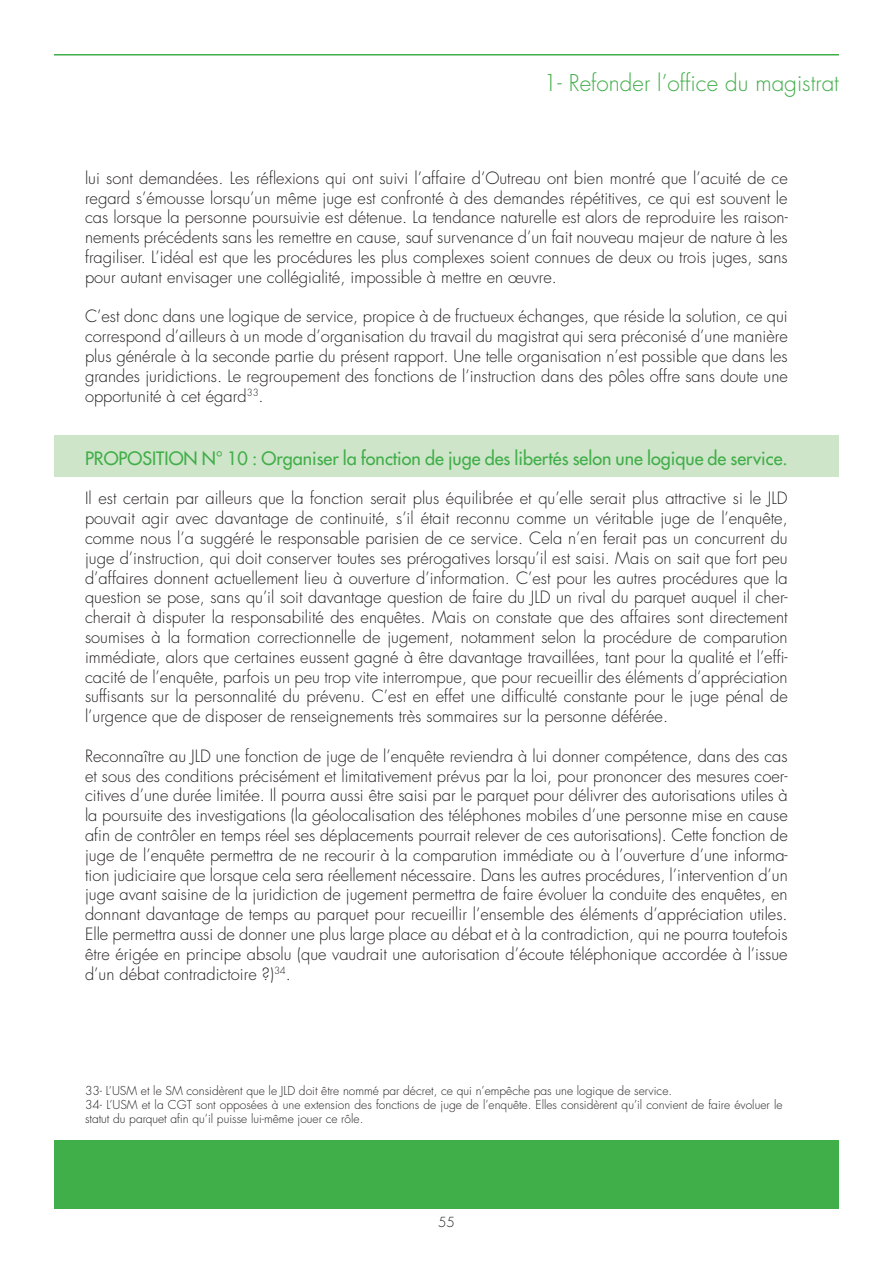
<style>
.page{position:relative;width:893px;height:1263px;background:#fff}
.page>*{position:absolute;margin:0;border:0;box-sizing:border-box;transform-origin:0 0}
.t1{font:300 22.5px "Futura";color:#40ae49}
.t2{font:18px "Futura";color:#40ae49}
.t3{font:300 16.5px/19.8px "Futura";color:#231f20;text-align:justify}
.t4{font:300 13.5px "Futura";color:#231f20}
.t5{font:300 12px/14.4px "Futura";color:#231f20}
</style>
<div class="page">
<hr style="left:54px;top:54px;width:785px;height:2px;background:#40ae49">
<div style="left:54px;top:1140px;width:785px;height:69px;background:#40ae49"></div>
<div style="left:54px;top:435px;width:785px;height:41px;background:#cfe5c9"></div>
<h1 class="t1" style="left:544px;top:68px;width:297px">1- Refonder l’office du magistrat</h1>
<p class="t3" style="left:85px;top:168px;width:704px">lui sont demandées. Les réflexions qui ont suivi l’affaire d’Outreau ont bien montré que l’acuité de ce regard s’émousse lorsqu’un même juge est confronté à des demandes répétitives, ce qui est souvent le cas lorsque la personne poursuivie est détenue. La tendance naturelle est alors de reproduire les raison&shy;nements précédents sans les remettre en cause, sauf survenance d’un fait nouveau majeur de nature à les fragiliser. L’idéal est que les procédures les plus complexes soient connues de deux ou trois juges, sans pour autant envisager une collégialité, impossible à mettre en œuvre.</p>
<p class="t3" style="left:85px;top:307px;width:704px">C’est donc dans une logique de service, propice à de fructueux échanges, que réside la solution, ce qui correspond d’ailleurs à un mode d’organisation du travail du magistrat qui sera préconisé d’une manière plus générale à la seconde partie du présent rapport. Une telle organisation n’est possible que dans les grandes juridictions. Le regroupement des fonctions de l’instruction dans des pôles offre sans doute une opportunité à cet égard<sup>33</sup>.</p>
<p class="t2" style="left:85px;top:446px;width:704px">PROPOSITION N° 10 : Organiser la fonction de juge des libertés selon une logique de service.</p>
<p class="t3" style="left:85px;top:489px;width:704px">Il est certain par ailleurs que la fonction serait plus équilibrée et qu’elle serait plus attractive si le JLD pouvait agir avec davantage de continuité, s’il était reconnu comme un véritable juge de l’enquête, comme nous l’a suggéré le responsable parisien de ce service. Cela n’en ferait pas un concurrent du juge d’instruction, qui doit conserver toutes ses prérogatives lorsqu’il est saisi. Mais on sait que fort peu d’affaires donnent actuellement lieu à ouverture d’information. C’est pour les autres procédures que la question se pose, sans qu’il soit davantage question de faire du JLD un rival du parquet auquel il cher&shy;cherait à disputer la responsabilité des enquêtes. Mais on constate que des affaires sont directement soumises à la formation correctionnelle de jugement, notamment selon la procédure de comparution immédiate, alors que certaines eussent gagné à être davantage travaillées, tant pour la qualité et l’effi&shy;cacité de l’enquête, parfois un peu trop vite interrompue, que pour recueillir des éléments d’appréciation suffisants sur la personnalité du prévenu. C’est en effet une difficulté constante pour le juge pénal de l’urgence que de disposer de renseignements très sommaires sur la personne déférée.</p>
<p class="t3" style="left:85px;top:746px;width:704px">Reconnaître au JLD une fonction de juge de l’enquête reviendra à lui donner compétence, dans des cas et sous des conditions précisément et limitativement prévus par la loi, pour prononcer des mesures coer&shy;citives d’une durée limitée. Il pourra aussi être saisi par le parquet pour délivrer des autorisations utiles à la poursuite des investigations (la géolocalisation des téléphones mobiles d’une personne mise en cause afin de contrôler en temps réel ses déplacements pourrait relever de ces autorisations). Cette fonction de juge de l’enquête permettra de ne recourir à la comparution immédiate ou à l’ouverture d’une informa&shy;tion judiciaire que lorsque cela sera réellement nécessaire. Dans les autres procédures, l’intervention d’un juge avant saisine de la juridiction de jugement permettra de faire évoluer la conduite des enquêtes, en donnant davantage de temps au parquet pour recueillir l’ensemble des éléments d’appréciation utiles.<br>Elle permettra aussi de donner une plus large place au débat et à la contradiction, qui ne pourra toutefois être érigée en principe absolu (que vaudrait une autorisation d’écoute téléphonique accordée à l’issue d’un débat contradictoire ?)<sup>34</sup>.</p>
<p class="t5" style="left:85px;top:1083px;width:699px">33- L’USM et le SM considèrent que le JLD doit être nommé par décret, ce qui n’empêche pas une logique de service.<br>34- L’USM et la CGT sont opposées à une extension des fonctions de juge de l’enquête. Elles considèrent qu’il convient de faire évoluer le statut du parquet afin qu’il puisse lui-même jouer ce rôle.</p>
<p class="t4" style="left:438px;top:1213px;width:18px">55</p>
</div>
